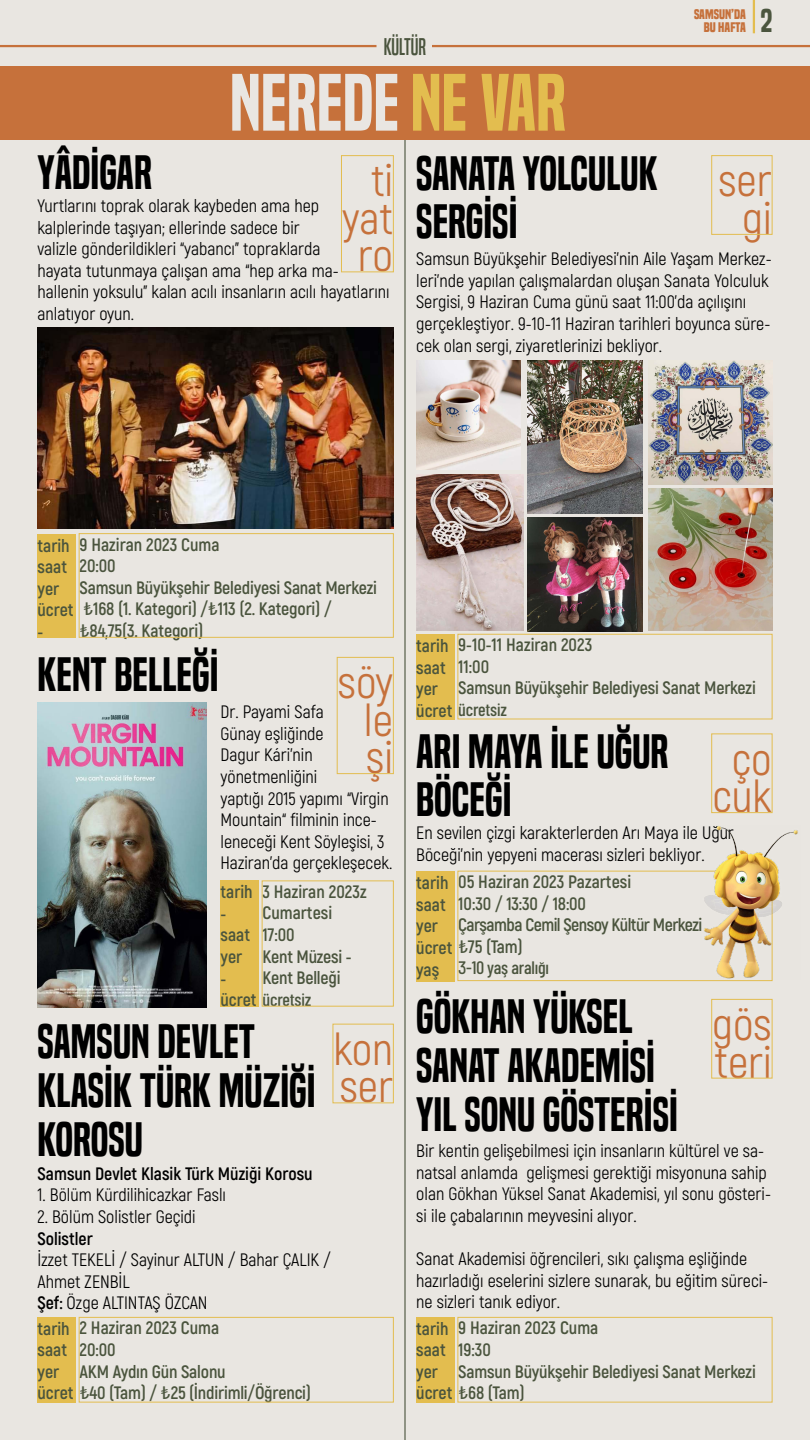
<style>
.page{position:relative;width:810px;height:1440px;background:#e9e6e1}
.page>*{position:absolute;margin:0;border:0;box-sizing:border-box;transform-origin:0 0}
.t1{font:75px "Built Titling Sb";color:#e9e6e2}
.t2{font:45px/48.8px "Built Titling Sb";color:#000}
.t3{font:45px/37.5px "Akrobat";color:#c6713b}
.t4{font:30.53px "Built Titling Sb";color:#4b553e}
.t5{font:22.5px "Built Titling Rg";color:#4a543d}
.t6{font:18px/21.6px "Akrobat";color:#000}
.t7{font:700 18px/21.6px "Akrobat";letter-spacing:-.01em;color:#4a543d}
.t8{font:700 18px/21.6px "Akrobat";letter-spacing:-.03em;color:#4a543d}
.t9{font:700 18px "Akrobat";color:#000}
.t10{font:500 18px "Barlow Condensed";letter-spacing:-.01em;color:#4a543d}
.t11{font:700 12.98px/13.5px "Built Titling Rg";color:#c6713b;text-align:right}
.s1{color:#e3bd4f}
.s2{font-family:"Barlow Condensed";font-weight:500}
.s3{font-family:"Akrobat";font-weight:700}
.s4{font-weight:700}
</style>
<div class="page">
<hr style="left:753px;top:0;width:2px;height:33px;background:#e3bd4f">
<hr style="left:404px;top:104px;width:2px;height:1336px;background:#4a543d">
<div style="left:0;top:66px;width:810px;height:74px;background:#c6713b"></div>
<hr style="left:432px;top:45px;width:378px;height:2px;background:#c6713b">
<hr style="left:0;top:45px;width:376px;height:2px;background:#c6713b">
<div style="left:38px;top:1317px;width:38px;height:85px;background:#e3bd4f"></div>
<div style="left:416px;top:1317px;width:38px;height:85px;background:#e3bd4f"></div>
<div style="left:79px;top:1317px;width:315px;height:85px;border:1px solid #e3bd4f"></div>
<div style="left:458px;top:1317px;width:314px;height:85px;border:1px solid #e3bd4f"></div>
<div style="left:220px;top:880px;width:39px;height:127px;background:#e3bd4f"></div>
<div style="left:262px;top:880px;width:132px;height:127px;border:1px solid #e3bd4f"></div>
<div style="left:337px;top:657px;width:57px;height:117px;border:1px solid #e3bd4f"></div>
<div style="left:333px;top:1024px;width:61px;height:79px;border:1px solid #e3bd4f"></div>
<div style="left:711px;top:734px;width:61px;height:79px;border:1px solid #e3bd4f"></div>
<div style="left:711px;top:155px;width:61px;height:80px;border:1px solid #e3bd4f"></div>
<div style="left:711px;top:999px;width:61px;height:79px;border:1px solid #e3bd4f"></div>
<div style="left:341px;top:155px;width:53px;height:117px;border:1px solid #e3bd4f"></div>
<div style="left:416px;top:634px;width:38px;height:85px;background:#e3bd4f"></div>
<div style="left:38px;top:534px;width:38px;height:104px;background:#e3bd4f"></div>
<div style="left:416px;top:871px;width:38px;height:111px;background:#e3bd4f"></div>
<div style="left:458px;top:634px;width:314px;height:85px;border:1px solid #e3bd4f"></div>
<div style="left:79px;top:533px;width:315px;height:105px;border:1px solid #e3bd4f"></div>
<div style="left:458px;top:871px;width:314px;height:110px;border:1px solid #e3bd4f"></div>
<img style="left:416px;top:360px;width:105px;height:109px">
<img style="left:528px;top:360px;width:115px;height:154px">
<img style="left:649px;top:360px;width:123px;height:125px">
<img style="left:649px;top:488px;width:123px;height:143px">
<img style="left:416px;top:474px;width:107px;height:157px">
<img style="left:528px;top:518px;width:115px;height:114px">
<img style="left:38px;top:703px;width:168px;height:305px">
<img style="left:38px;top:328px;width:356px;height:200px">
<img style="left:700px;top:826px;width:98px;height:154px">
<p class="t5" style="left:384px;top:33px;width:44px">kültür</p>
<h1 class="t1" style="left:230px;top:58px;width:338px">NEREDE <span class="s1">NE VAR</span></h1>
<p class="t11" style="left:694px;top:7px;width:53px">SAMSUN’DA<br>BU HAFTA</p>
<h3 class="t4" style="left:761px;top:3px;width:13px">2</h3>
<h2 class="t2" style="left:37px;top:149px;width:116px">YÂDİGAR</h2>
<h2 class="t3" style="left:342px;top:162px;width:52px;text-align:right">ti yat ro</h2>
<p class="t6" style="left:37px;top:195px;width:354px">Yurtlarını toprak olarak kaybeden ama hep kalplerinde taşıyan; ellerinde sadece bir<br>valizle gönderildikleri “yabancı” topraklarda<br>hayata tutunmaya çalışan ama “hep arka ma&shy;hallenin yoksulu” kalan acılı insanların acılı hayatlarını anlatıyor oyun.</p>
<h2 class="t2" style="left:416px;top:149px;width:243px">SANATA YOLCULUK<br>SERGİSİ</h2>
<h2 class="t3" style="left:719px;top:162px;width:55px;text-align:center">ser gi</h2>
<p class="t6" style="left:416px;top:248px;width:357px">Samsun Büyükşehir Belediyesi’nin Aile Yaşam Merkez&shy;leri’nde yapılan çalışmalardan oluşan Sanata Yolculuk Sergisi, 9 Haziran Cuma günü saat 11:00’da açılışını gerçekleştiyor. 9-10-11 Haziran tarihleri boyunca süre&shy;cek olan sergi, ziyaretlerinizi bekliyor.</p>
<p class="t7" style="left:80px;top:533px;width:299px">9 Haziran 2023 Cuma<br>20:00<br>Samsun Büyükşehir Belediyesi Sanat Merkezi <span class="s2">₺</span>168 (1. Kategori) /<span class="s2">₺</span>113 (2. Kategori) / <span class="s2">₺</span>84,75(3. Kategori)</p>
<p class="t7" style="left:37px;top:534px;width:38px">tarih saat yer ücret -</p>
<p class="t7" style="left:458px;top:634px;width:299px">9-10-11 Haziran 2023<br>11:00<br>Samsun Büyükşehir Belediyesi Sanat Merkezi</p>
<p class="t7" style="left:416px;top:635px;width:34px">tarih saat yer</p>
<p class="t10" style="left:416px;top:698px;width:92px"><span class="s3">ücret</span> ücretsiz</p>
<h2 class="t2" style="left:38px;top:651px;width:183px">KENT BELLEĞİ</h2>
<h2 class="t3" style="left:364px;top:664px;width:31px;text-align:justify;text-indent:-26px">söy le şi</h2>
<p class="t6" style="left:220px;top:701px;width:173px">Dr. Payami Safa<br>Günay eşliğinde<br>Dagur Kári’nin yönetmenliğini<br>yaptığı 2015 yapımı “Virgin<br>Mountain“ filminin ince&shy;leneceği Kent Söyleşisi, 3<br>Haziran’da gerçekleşecek.</p>
<h2 class="t2" style="left:416px;top:727px;width:254px">ARI MAYA İLE UĞUR<br>BÖCEĞİ</h2>
<h2 class="t3" style="left:712px;top:740px;width:61px;text-align:center">ço cuk</h2>
<p class="t6" style="left:416px;top:822px;width:319px">En sevilen çizgi karakterlerden Arı Maya ile Uğur<br>Böceği’nin yepyeni macerası sizleri bekliyor.</p>
<p class="t8" style="left:458px;top:871px;width:246px">05 Haziran 2023 Pazartesi<br>10:30 / 13:30 / 18:00<br>Çarşamba Cemil Şensoy Kültür Merkezi <span class="s2">₺</span>75 (Tam)</p>
<p class="t10" style="left:458px;top:957px;width:92px">3-10 yaş aralığı</p>
<p class="t7" style="left:416px;top:872px;width:38px">tarih saat yer ücret yaş</p>
<p class="t7" style="left:262px;top:881px;width:106px">3 Haziran 2023z<br>Cumartesi<br>17:00<br>Kent Müzesi -<br>Kent Belleği</p>
<p class="t7" style="left:220px;top:881px;width:34px">tarih - saat yer<br>-</p>
<p class="t10" style="left:220px;top:988px;width:92px"><span class="s3">ücret</span> ücretsiz</p>
<h2 class="t2" style="left:416px;top:993px;width:263px">GÖKHAN YÜKSEL<br>SANAT AKADEMİSİ<br>YIL SONU GÖSTERİSİ</h2>
<h2 class="t3" style="left:712px;top:1006px;width:61px">gös teri</h2>
<h2 class="t2" style="left:38px;top:1017px;width:280px">SAMSUN DEVLET<br>KLASİK TÜRK MÜZİĞİ<br>KOROSU</h2>
<h2 class="t3" style="left:333px;top:1031px;width:61px">kon ser</h2>
<p class="t6" style="left:416px;top:1140px;width:356px">Bir kentin gelişebilmesi için insanların kültürel ve sa&shy;natsal anlamda gelişmesi gerektiği misyonuna sahip olan Gökhan Yüksel Sanat Akademisi, yıl sonu gösteri&shy;si ile çabalarının meyvesini alıyor.</p>
<p class="t6" style="left:416px;top:1248px;width:353px">Sanat Akademisi öğrencileri, sıkı çalışma eşliğinde hazırladığı eselerini sizlere sunarak, bu eğitim süreci&shy;ne sizleri tanık ediyor.</p>
<p class="t9" style="left:38px;top:1162px;width:277px">Samsun Devlet Klasik Türk Müziği Korosu</p>
<p class="t6" style="left:38px;top:1184px;width:190px">1. Bölüm Kürdilihicazkar Faslı</p>
<p class="t6" style="left:38px;top:1206px;width:160px">2. Bölüm Solistler Geçidi</p>
<p class="t9" style="left:38px;top:1227px;width:57px">Solistler</p>
<p class="t6" style="left:38px;top:1249px;width:295px">İzzet TEKELİ / Sayinur ALTUN / Bahar ÇALIK /<br>Ahmet ZENBİL<br><span class="s4">Şef:</span> Özge ALTINTAŞ ÖZCAN</p>
<p class="t7" style="left:38px;top:1318px;width:275px">tarih<br>saat<br>yer<br>ücret <span class="s2">₺</span>40 (Tam) / <span class="s2">₺</span>25 (İndirimli/Öğrenci)</p>
<p class="t7" style="left:416px;top:1318px;width:110px">tarih<br>saat<br>yer<br>ücret <span class="s2">₺</span>68 (Tam)</p>
<p class="t7" style="left:80px;top:1317px;width:148px">2 Haziran 2023 Cuma<br>20:00<br>AKM Aydın Gün Salonu</p>
<p class="t7" style="left:458px;top:1317px;width:299px">9 Haziran 2023 Cuma<br>19:30<br>Samsun Büyükşehir Belediyesi Sanat Merkezi</p>
</div>
